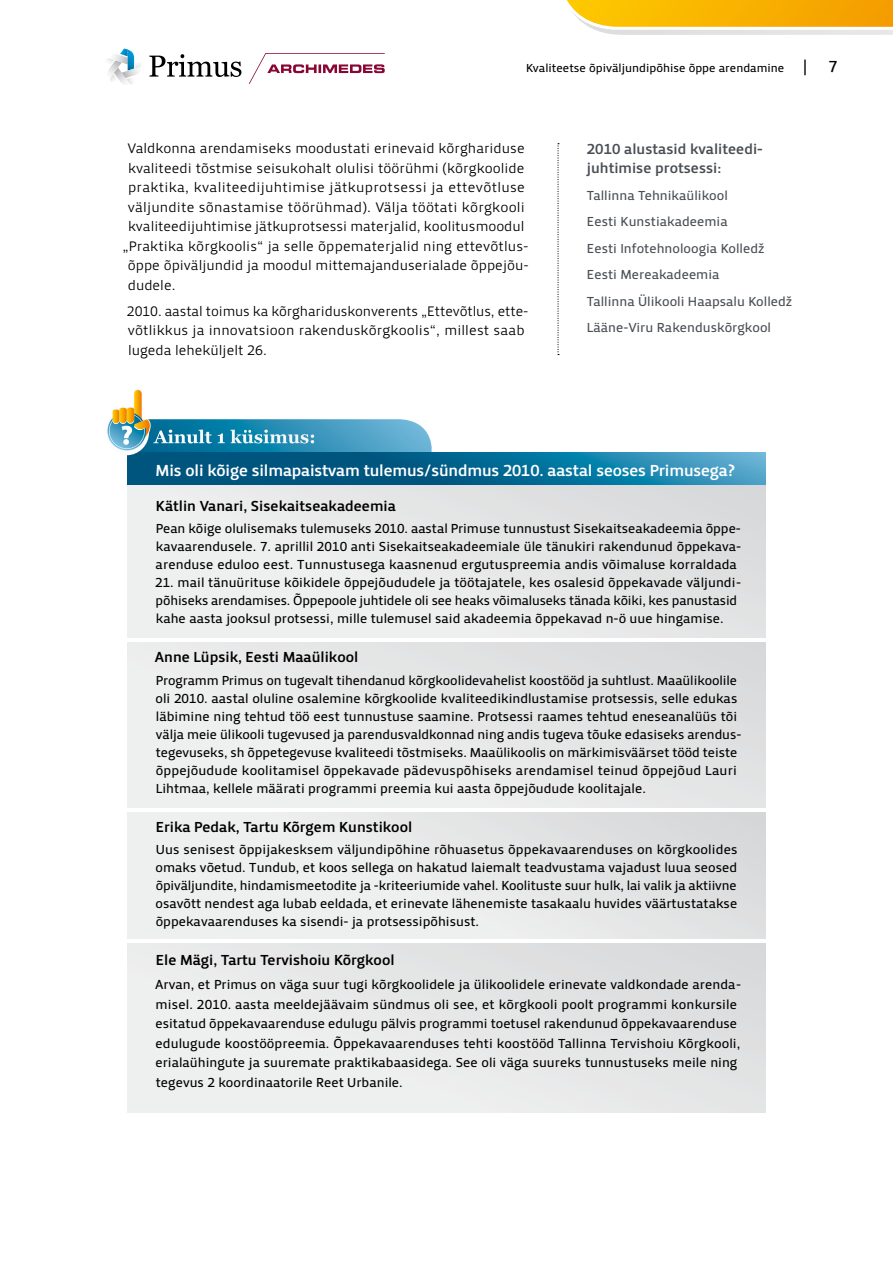
<style>
.page{position:relative;width:893px;height:1263px;background:#fff}
.page>*{position:absolute;margin:0;border:0;box-sizing:border-box;transform-origin:0 0}
.t1{font:700 18px "Georgia";color:#fff}
.t2{font:16.5px "Priva Three Pro";letter-spacing:-.01em;color:#fff}
.t3{font:16.5px "Priva Two Pro";color:#000}
.t4{font:15px "Priva Three Pro";color:#000}
.t5{font:15px/19.5px "Priva Three Pro";color:#494e54}
.t6{font:14.25px/19.5px "Priva One Pro";color:#000}
.t7{font:14.25px "Priva One Pro";letter-spacing:.02em;color:#000}
.t8{font:13.5px/18px "Priva Two Pro";color:#000}
.t9{font:13.5px/26.5px "Priva Two Pro";color:#494e54}
.t10{font:12px "Priva Two Pro";color:#000}
.s1{font-size:16.5px}
</style>
<div class="page">
<svg style="left:249px;top:53px;width:136px;height:31px"></svg>
<svg style="left:149px;top:54px;width:92px;height:23px"></svg>
<svg style="left:107px;top:48px;width:34px;height:36px"></svg>
<svg style="left:566px;top:0;width:327px;height:35px;background:#f6c241"></svg>
<svg style="left:128px;top:452px;width:637px;height:34px;background:#157098"></svg>
<div style="left:128px;top:486px;width:637px;height:152px;background:linear-gradient(to right,#f1f2f2,#dededf)"></div>
<div style="left:128px;top:643px;width:637px;height:164px;background:#e8e8e9"></div>
<div style="left:128px;top:812px;width:637px;height:127px;background:linear-gradient(to right,#f3f4f3,#dddedf)"></div>
<div style="left:128px;top:943px;width:637px;height:169px;background:#e8e8e9"></div>
<svg style="left:107px;top:390px;width:325px;height:65px"></svg>
<svg style="left:557px;top:143px;width:2px;height:212px"></svg>
<p class="t10" style="left:526px;top:61px;width:283px">Kvaliteetse õpiväljundipõhise õppe arendamine <span class="s1">|</span></p>
<p class="t3" style="left:828px;top:56px;width:11px">7</p>
<p class="t6" style="left:128px;top:139px;width:399px">Valdkonna arendamiseks moodustati erinevaid kõrghariduse</p>
<p class="t6" style="left:128px;top:158px;width:398px">kvaliteedi tõstmise seisukohalt olulisi töörühmi (kõrgkoolide</p>
<p class="t7" style="left:128px;top:178px;width:398px">praktika, kvaliteedijuhtimise jätkuprotsessi ja ettevõtluse</p>
<p class="t6" style="left:128px;top:197px;width:399px">väljundite sõnastamise töörühmad). Välja töötati kõrgkooli</p>
<p class="t6" style="left:128px;top:217px;width:398px">kvaliteedijuhtimise jätkuprotsessi materjalid, koolitusmoodul</p>
<p class="t6" style="left:123px;top:236px;width:408px">„Praktika kõrgkoolis“ ja selle õppematerjalid ning ettevõtlus-</p>
<p class="t6" style="left:128px;top:256px;width:402px">õppe õpiväljundid ja moodul mittemajanduserialade õppejõu-</p>
<p class="t6" style="left:128px;top:275px;width:49px">dudele.</p>
<p class="t6" style="left:127px;top:301px;width:403px">2010. aastal toimus ka kõrghariduskonverents „Ettevõtlus, ette&shy;võtlikkus ja innovatsioon rakenduskõrgkoolis“, millest saab lugeda leheküljelt 26.</p>
<p class="t5" style="left:587px;top:139px;width:177px">2010 alustasid kvaliteedi&shy;juhtimise protsessi:</p>
<p class="t9" style="left:587px;top:182px;width:207px">Tallinna Tehnikaülikool<br>Eesti Kunstiakadeemia<br>Eesti Infotehnoloogia Kolledž<br>Eesti Mereakadeemia<br>Tallinna Ülikooli Haapsalu Kolledž<br>Lääne-Viru Rakenduskõrgkool</p>
<h1 class="t1" style="left:154px;top:425px;width:163px">Ainult 1 küsimus:</h1>
<p class="t2" style="left:156px;top:460px;width:581px">Mis oli kõige silmapaistvam tulemus/sündmus 2010. aastal seoses Primusega?</p>
<p class="t4" style="left:156px;top:496px;width:242px">Kätlin Vanari, Sisekaitseakadeemia</p>
<p class="t8" style="left:156px;top:519px;width:586px;text-align:justify">Pean kõige olulisemaks tulemuseks 2010. aastal Primuse tunnustust Sisekaitseakadeemia õppe&shy;kavaarendusele. 7. aprillil 2010 anti Sisekaitseakadeemiale üle tänukiri rakendunud õppekava&shy;arenduse eduloo eest. Tunnustusega kaasnenud ergutuspreemia andis võimaluse korraldada</p>
<p class="t8" style="left:155px;top:573px;width:586px">21. mail tänuürituse kõikidele õppejõududele ja töötajatele, kes osalesid õppekavade väljundi&shy;põhiseks arendamises. Õppepoole juhtidele oli see heaks võimaluseks tänada kõiki, kes panustasid kahe aasta jooksul protsessi, mille tulemusel said akadeemia õppekavad n-ö uue hingamise.</p>
<p class="t4" style="left:155px;top:648px;width:205px">Anne Lüpsik, Eesti Maaülikool</p>
<p class="t8" style="left:155px;top:671px;width:586px">Programm Primus on tugevalt tihendanud kõrgkoolidevahelist koostööd ja suhtlust. Maaülikoolile oli 2010. aastal oluline osalemine kõrgkoolide kvaliteedikindlustamise protsessis, selle edukas läbimine ning tehtud töö eest tunnustuse saamine. Protsessi raames tehtud eneseanalüüs tõi välja meie ülikooli tugevused ja parendusvaldkonnad ning andis tugeva tõuke edasiseks arendus&shy;tegevuseks, sh õppetegevuse kvaliteedi tõstmiseks. Maaülikoolis on märkimisväärset tööd teiste õppejõudude koolitamisel õppekavade pädevuspõhiseks arendamisel teinud õppejõud Lauri Lihtmaa, kellele määrati programmi preemia kui aasta õppejõudude koolitajale.</p>
<p class="t4" style="left:156px;top:817px;width:258px">Erika Pedak, Tartu Kõrgem Kunstikool</p>
<p class="t8" style="left:155px;top:840px;width:584px;text-align:justify">Uus senisest õppijakesksem väljundipõhine rõhuasetus õppekavaarenduses on kõrgkoolides omaks võetud. Tundub, et koos sellega on hakatud laiemalt teadvustama vajadust luua seosed õpiväljundite, hindamismeetodite ja -kriteeriumide vahel. Koolituste suur hulk, lai valik ja aktiivne osavõtt nendest aga lubab eeldada, et erinevate lähenemiste tasakaalu huvides väärtustatakse õppekavaarenduses ka sisendi- ja protsessipõhisust.</p>
<p class="t4" style="left:156px;top:951px;width:240px">Ele Mägi, Tartu Tervishoiu Kõrgkool</p>
<p class="t8" style="left:155px;top:975px;width:588px;line-height:19.5px">Arvan, et Primus on väga suur tugi kõrgkoolidele ja ülikoolidele erinevate valdkondade arenda&shy;misel. 2010. aasta meeldejäävaim sündmus oli see, et kõrgkooli poolt programmi konkursile esitatud õppekavaarenduse edulugu pälvis programmi toetusel rakendunud õppekavaarenduse edulugude koostööpreemia. Õppekavaarenduses tehti koostööd Tallinna Tervishoiu Kõrgkooli, erialaühingute ja suuremate praktikabaasidega. See oli väga suureks tunnustuseks meile ning tegevus 2 koordinaatorile Reet Urbanile.</p>
</div>
